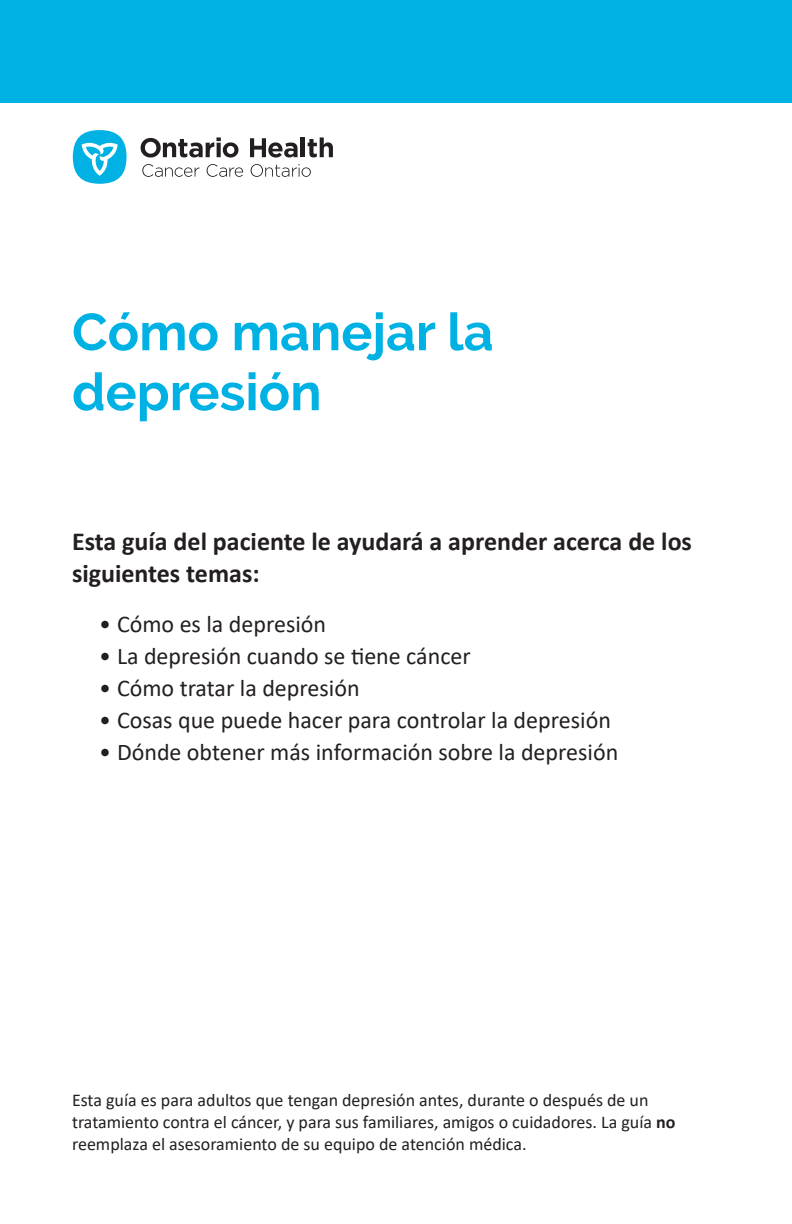
<style>
.page{position:relative;width:792px;height:1224px;background:#fff}
.page>*{position:absolute;margin:0;border:0;box-sizing:border-box;transform-origin:0 0}
.t1{font:700 52px/60px "Raleway";color:#00b2e3}
.p_emphasize{font:700 26px/32px "Calibri";color:#231f20}
.t2{font:24px "Calibri";color:#231f20}
.t3{font:18px/22px "Calibri";color:#231f20}
.s1{font-weight:700}
</style>
<div class="page">
<div style="left:73px;top:130px;width:54px;height:54px;background:#00b2e3;border-radius:50%"></div>
<svg style="left:82px;top:142px;width:36px;height:34px"></svg>
<svg style="left:141px;top:137px;width:97px;height:21px"></svg>
<svg style="left:250px;top:138px;width:48px;height:20px"></svg>
<hr style="left:301px;top:137px;width:4px;height:20px;background:#231f20">
<svg style="left:308px;top:137px;width:25px;height:20px"></svg>
<svg style="left:142px;top:164px;width:57px;height:13px"></svg>
<svg style="left:207px;top:164px;width:36px;height:13px"></svg>
<svg style="left:251px;top:164px;width:60px;height:13px"></svg>
<div style="left:0;top:0;width:792px;height:102px;background:#00b2e3"></div>
<h1 class="t1" style="left:72px;top:302px;width:423px">Cómo manejar la depresión</h1>
<p class="p_emphasize" style="left:72px;top:525px;width:622px">Esta guía del paciente le ayudará a aprender acerca de los siguientes temas:</p>
<p class="t2" style="left:99px;top:608px;width:229px">• Cómo es la depresión</p>
<p class="t2" style="left:99px;top:640px;width:373px">• La depresión cuando se tiene cáncer</p>
<p class="t2" style="left:99px;top:672px;width:262px">• Cómo tratar la depresión</p>
<p class="t2" style="left:99px;top:704px;width:513px">• Cosas que puede hacer para controlar la depresión</p>
<p class="t2" style="left:99px;top:736px;width:521px">• Dónde obtener más información sobre la depresión</p>
<p class="t3" style="left:72px;top:1089px;width:605px">Esta guía es para adultos que tengan depresión antes, durante o después de un tratamiento contra el cáncer, y para sus familiares, amigos o cuidadores. La guía <span class="s1">no </span>reemplaza el asesoramiento de su equipo de atención médica.</p>
</div>
